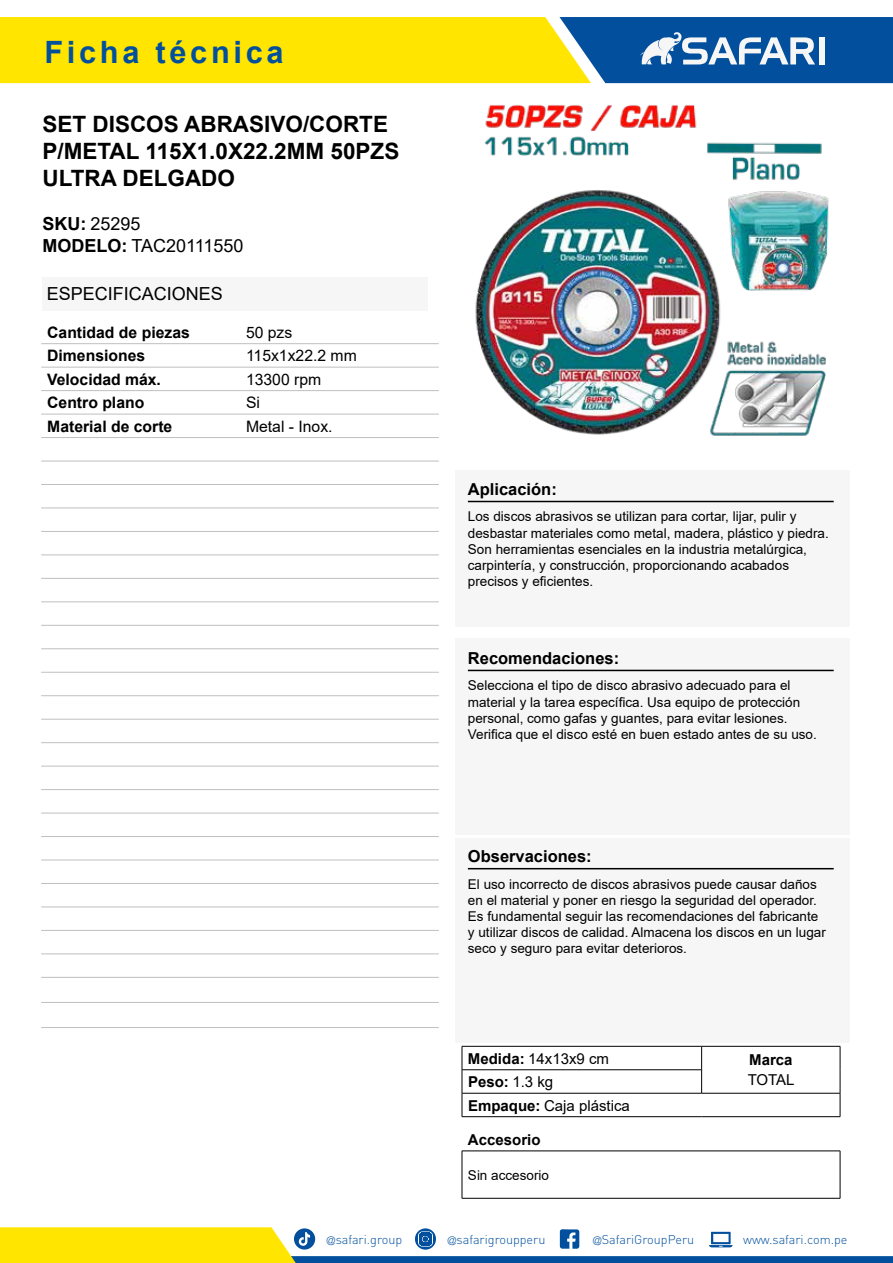
<style>
.page{position:relative;width:893px;height:1263px;background:#fff}
.page>*{position:absolute;margin:0;border:0;box-sizing:border-box;transform-origin:0 0}
.t1{font:700 30.75px "Arial";letter-spacing:.12em;color:#02509d}
.t2{font:700 22.5px/27px "Arial";color:#000}
.t3{font:18px/21.9px "Arial";color:#000}
.t4{font:700 16.5px "Arial";color:#000}
.t5{font:700 15.75px "Arial";color:#000}
.t6{font:15.75px "Arial";color:#000}
.t7{font:15px "Arial";color:#000}
.t8{font:700 15px "Arial";color:#000}
.t9{font:13.5px/16.2px "Arial";color:#000}
.t10{font:300 12.6px "DIN";color:#02509d}
.s1{font-weight:700}
.s2{font-weight:400}
.s3{font-family:"Helvetica LT Std";font-stretch:condensed;font-size:11.25px}
</style>
<div class="page">
<svg style="left:0;top:1227px;width:893px;height:36px"></svg>
<svg style="left:0;top:17px;width:893px;height:66px"></svg>
<div style="left:819px;top:37px;width:6px;height:27px;background:#f6f6f6"></div>
<div style="left:455px;top:470px;width:395px;height:157px;background:#f6f6f6"></div>
<hr style="left:468px;top:501px;width:366px;height:1px;background:#000">
<div style="left:455px;top:638px;width:395px;height:196px;background:#f6f6f6"></div>
<hr style="left:468px;top:670px;width:366px;height:1px;background:#000">
<div style="left:455px;top:838px;width:395px;height:204px;background:#f6f6f6"></div>
<hr style="left:468px;top:868px;width:366px;height:1px;background:#000">
<hr style="left:462px;top:1151px;width:378px;height:1px;background:#000">
<hr style="left:462px;top:1151px;width:1px;height:47px;background:#000">
<hr style="left:840px;top:1151px;width:1px;height:47px;background:#000">
<hr style="left:462px;top:1198px;width:378px;height:1px;background:#000">
<hr style="left:41px;top:343px;width:199px;height:1px;background:#bfbfbf">
<hr style="left:240px;top:343px;width:199px;height:1px;background:#bfbfbf">
<hr style="left:41px;top:1027px;width:199px;height:1px;background:#bfbfbf">
<hr style="left:240px;top:1027px;width:199px;height:1px;background:#bfbfbf">
<hr style="left:41px;top:367px;width:199px;height:1px;background:#bfbfbf">
<hr style="left:240px;top:367px;width:199px;height:1px;background:#bfbfbf">
<hr style="left:41px;top:390px;width:199px;height:1px;background:#bfbfbf">
<hr style="left:240px;top:390px;width:199px;height:1px;background:#bfbfbf">
<hr style="left:41px;top:414px;width:199px;height:1px;background:#bfbfbf">
<hr style="left:240px;top:414px;width:199px;height:1px;background:#bfbfbf">
<hr style="left:41px;top:437px;width:199px;height:1px;background:#bfbfbf">
<hr style="left:240px;top:437px;width:199px;height:1px;background:#bfbfbf">
<hr style="left:41px;top:461px;width:199px;height:1px;background:#bfbfbf">
<hr style="left:240px;top:461px;width:199px;height:1px;background:#bfbfbf">
<hr style="left:41px;top:484px;width:199px;height:1px;background:#bfbfbf">
<hr style="left:240px;top:484px;width:199px;height:1px;background:#bfbfbf">
<hr style="left:41px;top:508px;width:199px;height:1px;background:#bfbfbf">
<hr style="left:240px;top:508px;width:199px;height:1px;background:#bfbfbf">
<hr style="left:41px;top:531px;width:199px;height:1px;background:#bfbfbf">
<hr style="left:240px;top:531px;width:199px;height:1px;background:#bfbfbf">
<hr style="left:41px;top:555px;width:199px;height:1px;background:#bfbfbf">
<hr style="left:240px;top:555px;width:199px;height:1px;background:#bfbfbf">
<hr style="left:41px;top:578px;width:199px;height:1px;background:#bfbfbf">
<hr style="left:240px;top:578px;width:199px;height:1px;background:#bfbfbf">
<hr style="left:41px;top:602px;width:199px;height:1px;background:#bfbfbf">
<hr style="left:240px;top:602px;width:199px;height:1px;background:#bfbfbf">
<hr style="left:41px;top:625px;width:199px;height:1px;background:#bfbfbf">
<hr style="left:240px;top:625px;width:199px;height:1px;background:#bfbfbf">
<hr style="left:41px;top:648px;width:199px;height:1px;background:#bfbfbf">
<hr style="left:240px;top:648px;width:199px;height:1px;background:#bfbfbf">
<hr style="left:41px;top:672px;width:199px;height:1px;background:#bfbfbf">
<hr style="left:240px;top:672px;width:199px;height:1px;background:#bfbfbf">
<hr style="left:41px;top:695px;width:199px;height:1px;background:#bfbfbf">
<hr style="left:240px;top:695px;width:199px;height:1px;background:#bfbfbf">
<hr style="left:41px;top:719px;width:199px;height:1px;background:#bfbfbf">
<hr style="left:240px;top:719px;width:199px;height:1px;background:#bfbfbf">
<hr style="left:41px;top:742px;width:199px;height:1px;background:#bfbfbf">
<hr style="left:240px;top:742px;width:199px;height:1px;background:#bfbfbf">
<hr style="left:41px;top:766px;width:199px;height:1px;background:#bfbfbf">
<hr style="left:240px;top:766px;width:199px;height:1px;background:#bfbfbf">
<hr style="left:41px;top:789px;width:199px;height:1px;background:#bfbfbf">
<hr style="left:240px;top:789px;width:199px;height:1px;background:#bfbfbf">
<hr style="left:41px;top:813px;width:199px;height:1px;background:#bfbfbf">
<hr style="left:240px;top:813px;width:199px;height:1px;background:#bfbfbf">
<hr style="left:41px;top:836px;width:199px;height:1px;background:#bfbfbf">
<hr style="left:240px;top:836px;width:199px;height:1px;background:#bfbfbf">
<hr style="left:41px;top:860px;width:199px;height:1px;background:#bfbfbf">
<hr style="left:240px;top:860px;width:199px;height:1px;background:#bfbfbf">
<hr style="left:41px;top:883px;width:199px;height:1px;background:#bfbfbf">
<hr style="left:240px;top:883px;width:199px;height:1px;background:#bfbfbf">
<hr style="left:41px;top:907px;width:199px;height:1px;background:#bfbfbf">
<hr style="left:240px;top:907px;width:199px;height:1px;background:#bfbfbf">
<hr style="left:41px;top:930px;width:199px;height:1px;background:#bfbfbf">
<hr style="left:240px;top:930px;width:199px;height:1px;background:#bfbfbf">
<hr style="left:41px;top:954px;width:199px;height:1px;background:#bfbfbf">
<hr style="left:240px;top:954px;width:199px;height:1px;background:#bfbfbf">
<hr style="left:41px;top:977px;width:199px;height:1px;background:#bfbfbf">
<hr style="left:240px;top:977px;width:199px;height:1px;background:#bfbfbf">
<hr style="left:41px;top:1002px;width:199px;height:1px;background:#bfbfbf">
<hr style="left:240px;top:1002px;width:199px;height:1px;background:#bfbfbf">
<img style="left:475px;top:105px;width:354px;height:331px">
<div style="left:43px;top:277px;width:385px;height:33px;background:#f6f6f6"></div>
<hr style="left:462px;top:1069px;width:239px;height:1px;background:#000">
<hr style="left:462px;top:1093px;width:240px;height:1px;background:#000">
<hr style="left:702px;top:1093px;width:138px;height:1px;background:#000">
<hr style="left:462px;top:1046px;width:240px;height:1px;background:#000">
<hr style="left:702px;top:1046px;width:138px;height:1px;background:#000">
<svg style="left:701px;top:1046px;width:1px;height:47px"></svg>
<svg style="left:462px;top:1046px;width:1px;height:70px"></svg>
<svg style="left:840px;top:1046px;width:1px;height:70px"></svg>
<hr style="left:462px;top:1116px;width:240px;height:1px;background:#000">
<hr style="left:702px;top:1116px;width:138px;height:1px;background:#000">
<h1 class="t1" style="left:44px;top:34px;width:241px">Ficha técnica</h1>
<h2 class="t2" style="left:43px;top:112px;width:358px">SET DISCOS ABRASIVO/CORTE<br>P/METAL 115X1.0X22.2MM 50PZS<br>ULTRA DELGADO</h2>
<h3 class="t3" style="left:43px;top:213px;width:203px"><span class="s1">SKU:</span> 25295<br><span class="s1">MODELO:</span> TAC20111550</h3>
<h3 class="t3" style="left:47px;top:282px;width:178px">ESPECIFICACIONES</h3>
<p class="t5" style="left:47px;top:326px;width:144px">Cantidad de piezas</p>
<p class="t6" style="left:246px;top:326px;width:48px">50 pzs</p>
<p class="t5" style="left:47px;top:350px;width:100px">Dimensiones</p>
<p class="t6" style="left:246px;top:350px;width:112px">115x1x22.2 mm</p>
<p class="t5" style="left:47px;top:373px;width:115px">Velocidad máx.</p>
<p class="t6" style="left:246px;top:373px;width:77px">13300 rpm</p>
<p class="t5" style="left:47px;top:397px;width:99px">Centro plano</p>
<p class="t6" style="left:246px;top:397px;width:16px">Si</p>
<p class="t5" style="left:47px;top:420px;width:127px">Material de corte</p>
<p class="t6" style="left:246px;top:420px;width:88px">Metal - Inox.</p>
<p class="t4" style="left:468px;top:483px;width:90px">Aplicación:</p>
<p class="t9" style="left:468px;top:510px;width:362px">Los discos abrasivos se utilizan para cortar, lijar, pulir y desbastar materiales como metal, madera, plástico y piedra.<br>Son herramientas esenciales en la industria metalúrgica, carpintería, y construcción, proporcionando acabados precisos y eficientes.</p>
<p class="t4" style="left:468px;top:652px;width:153px">Recomendaciones:</p>
<p class="t9" style="left:468px;top:679px;width:350px">Selecciona el tipo de disco abrasivo adecuado para el material y la tarea específica. Usa equipo de protección personal, como gafas y guantes, para evitar lesiones.<br>Verifica que el disco esté en buen estado antes de su uso.</p>
<p class="t4" style="left:468px;top:850px;width:125px">Observaciones:</p>
<p class="t9" style="left:468px;top:877px;width:359px">El uso incorrecto de discos abrasivos puede causar daños en el material y poner en riesgo la seguridad del operador.<br>Es fundamental seguir las recomendaciones del fabricante y utilizar discos de calidad. Almacena los discos en un lugar seco y seguro para evitar deterioros.</p>
<p class="t7" style="left:468px;top:1053px;width:143px"><span class="s1">Medida:</span> 14x13x9 cm</p>
<p class="t8" style="left:749px;top:1054px;width:45px">Marca</p>
<p class="t8" style="left:468px;top:1076px;width:87px">Peso: <span class="s2">1.3 kg</span></p>
<p class="t7" style="left:748px;top:1074px;width:48px">TOTAL</p>
<p class="t7" style="left:468px;top:1100px;width:163px"><span class="s1">Empaque:</span> Caja plástica</p>
<p class="t8" style="left:468px;top:1134px;width:74px">Accesorio</p>
<p class="t9" style="left:468px;top:1168px;width:83px">Sin accesorio</p>
<p class="t10" style="left:327px;top:1234px;width:77px"><span class="s3">@</span>safari.group</p>
<p class="t10" style="left:448px;top:1234px;width:99px"><span class="s3">@</span>safarigroupperu</p>
<p class="t10" style="left:593px;top:1234px;width:103px"><span class="s3">@</span>SafariGroupPeru</p>
<p class="t10" style="left:743px;top:1234px;width:106px">www.safari.com.pe</p>
</div>
